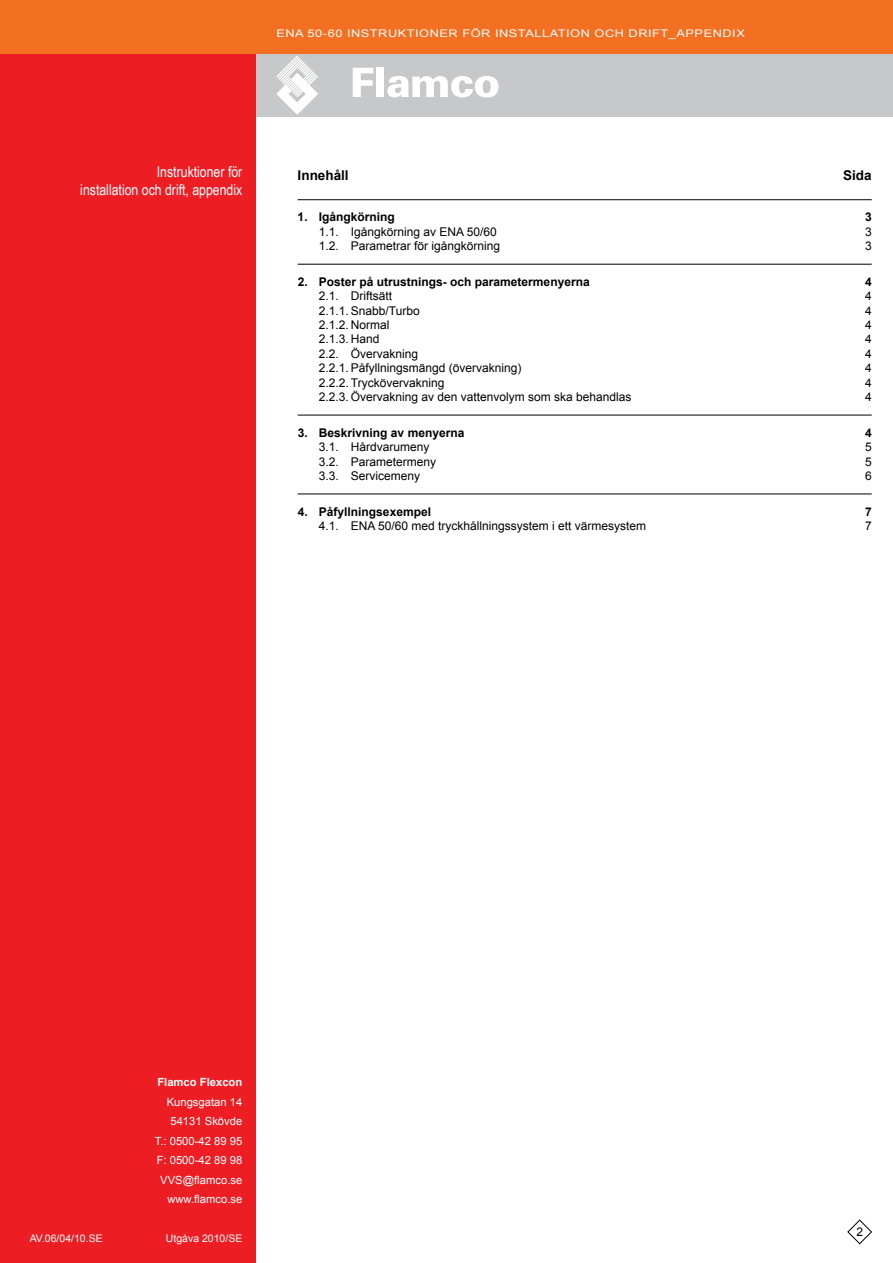
<style>
.page{position:relative;width:893px;height:1263px;background:#fff}
.page>*{position:absolute;margin:0;border:0;box-sizing:border-box;transform-origin:0 0}
.t1{font:15px/18px "Arial Narrow";color:#fff;text-align:right}
.t2{font:700 13.5px "Arial";color:#000}
.t3{font:12px "Arial";color:#000}
.t4{font:700 12px "Arial";color:#000}
.t5{font:11.25px/19.5px "Arial";color:#fff;text-align:right}
.t6{font:700 11.25px "Arial";color:#fff}
.t7{font:10.5px "Arial";letter-spacing:.04em;color:#fff;scale:1.22 1}
.t8{font:10.5px "Arial";letter-spacing:.04em;color:#fff}
.t9{font:10.5px "Arial";color:#fff}
</style>
<div class="page">
<div style="left:0;top:53px;width:893px;height:64px;background:#c7c8ca"></div>
<div style="left:0;top:0;width:255px;height:1263px;background:#ed1d24"></div>
<svg style="left:847px;top:1219px;width:25px;height:25px"></svg>
<div style="left:0;top:0;width:893px;height:53px;background:#f36f21"></div>
<svg style="left:276px;top:56px;width:42px;height:59px"></svg>
<svg style="left:353px;top:68px;width:20px;height:29px"></svg>
<div style="left:376px;top:68px;width:8px;height:29px;background:#fff"></div>
<svg style="left:387px;top:76px;width:111px;height:21px"></svg>
<hr style="left:298px;top:199px;width:574px;height:1px;background:#000">
<hr style="left:298px;top:264px;width:574px;height:1px;background:#000">
<hr style="left:298px;top:415px;width:574px;height:1px;background:#000">
<hr style="left:298px;top:494px;width:574px;height:1px;background:#000">
<p class="t7" style="left:276px;top:27px;width:385px">ENA 50-60 INSTRUKTIONER FÖR INSTALLATION OCH DRIFT_APPENDIX</p>
<p class="t1" style="left:80px;top:162px;width:164px">Instruktioner för<br>installation och drift, appendix</p>
<p class="t2" style="left:298px;top:166px;width:53px">Innehåll</p>
<p class="t2" style="left:843px;top:166px;width:30px">Sida</p>
<p class="t4" style="left:298px;top:209px;width:99px">1. Igångkörning</p>
<p class="t4" style="left:865px;top:209px;width:8px">3</p>
<p class="t3" style="left:319px;top:224px;width:179px">1.1. Igångkörning av ENA 50/60</p>
<p class="t3" style="left:865px;top:224px;width:8px">3</p>
<p class="t3" style="left:319px;top:238px;width:183px">1.2. Parametrar för igångkörning</p>
<p class="t3" style="left:865px;top:238px;width:8px">3</p>
<p class="t4" style="left:298px;top:274px;width:293px">2. Poster på utrustnings- och parametermenyerna</p>
<p class="t4" style="left:865px;top:274px;width:8px">4</p>
<p class="t3" style="left:319px;top:288px;width:75px">2.1. Driftsätt</p>
<p class="t3" style="left:865px;top:288px;width:8px">4</p>
<p class="t3" style="left:319px;top:303px;width:102px">2.1.1. Snabb/Turbo</p>
<p class="t3" style="left:865px;top:303px;width:8px">4</p>
<p class="t3" style="left:319px;top:317px;width:72px">2.1.2. Normal</p>
<p class="t3" style="left:865px;top:317px;width:8px">4</p>
<p class="t3" style="left:319px;top:331px;width:62px">2.1.3. Hand</p>
<p class="t3" style="left:865px;top:331px;width:8px">4</p>
<p class="t3" style="left:319px;top:346px;width:101px">2.2. Övervakning</p>
<p class="t3" style="left:865px;top:346px;width:8px">4</p>
<p class="t3" style="left:319px;top:360px;width:204px">2.2.1. Påfyllningsmängd (övervakning)</p>
<p class="t3" style="left:865px;top:360px;width:8px">4</p>
<p class="t3" style="left:319px;top:375px;width:127px">2.2.2. Tryckövervakning</p>
<p class="t3" style="left:865px;top:375px;width:8px">4</p>
<p class="t3" style="left:319px;top:389px;width:314px">2.2.3. Övervakning av den vattenvolym som ska behandlas</p>
<p class="t3" style="left:865px;top:389px;width:8px">4</p>
<p class="t4" style="left:298px;top:425px;width:168px">3. Beskrivning av menyerna</p>
<p class="t4" style="left:865px;top:425px;width:8px">4</p>
<p class="t3" style="left:319px;top:439px;width:112px">3.1. Hårdvarumeny</p>
<p class="t3" style="left:865px;top:439px;width:8px">5</p>
<p class="t3" style="left:319px;top:453px;width:119px">3.2. Parametermeny</p>
<p class="t3" style="left:865px;top:453px;width:8px">5</p>
<p class="t3" style="left:319px;top:468px;width:103px">3.3. Servicemeny</p>
<p class="t3" style="left:865px;top:468px;width:8px">6</p>
<p class="t4" style="left:298px;top:503px;width:135px">4. Påfyllningsexempel</p>
<p class="t4" style="left:865px;top:503px;width:8px">7</p>
<p class="t3" style="left:319px;top:518px;width:329px">4.1. ENA 50/60 med tryckhållningssystem i ett värmesystem</p>
<p class="t3" style="left:865px;top:518px;width:8px">7</p>
<p class="t6" style="left:157px;top:1075px;width:87px">Flamco Flexcon</p>
<p class="t5" style="left:155px;top:1092px;width:89px">Kungsgatan 14<br>54131 Skövde<br>T.: 0500-42 89 95<br>F: 0500-42 89 98<br>VVS@flamco.se www.flamco.se</p>
<p class="t8" style="left:30px;top:1231px;width:74px">AV.06/04/10.SE</p>
<p class="t9" style="left:166px;top:1231px;width:78px">Utgåva 2010/SE</p>
<p class="t3" style="left:856px;top:1224px;width:8px">2</p>
</div>
